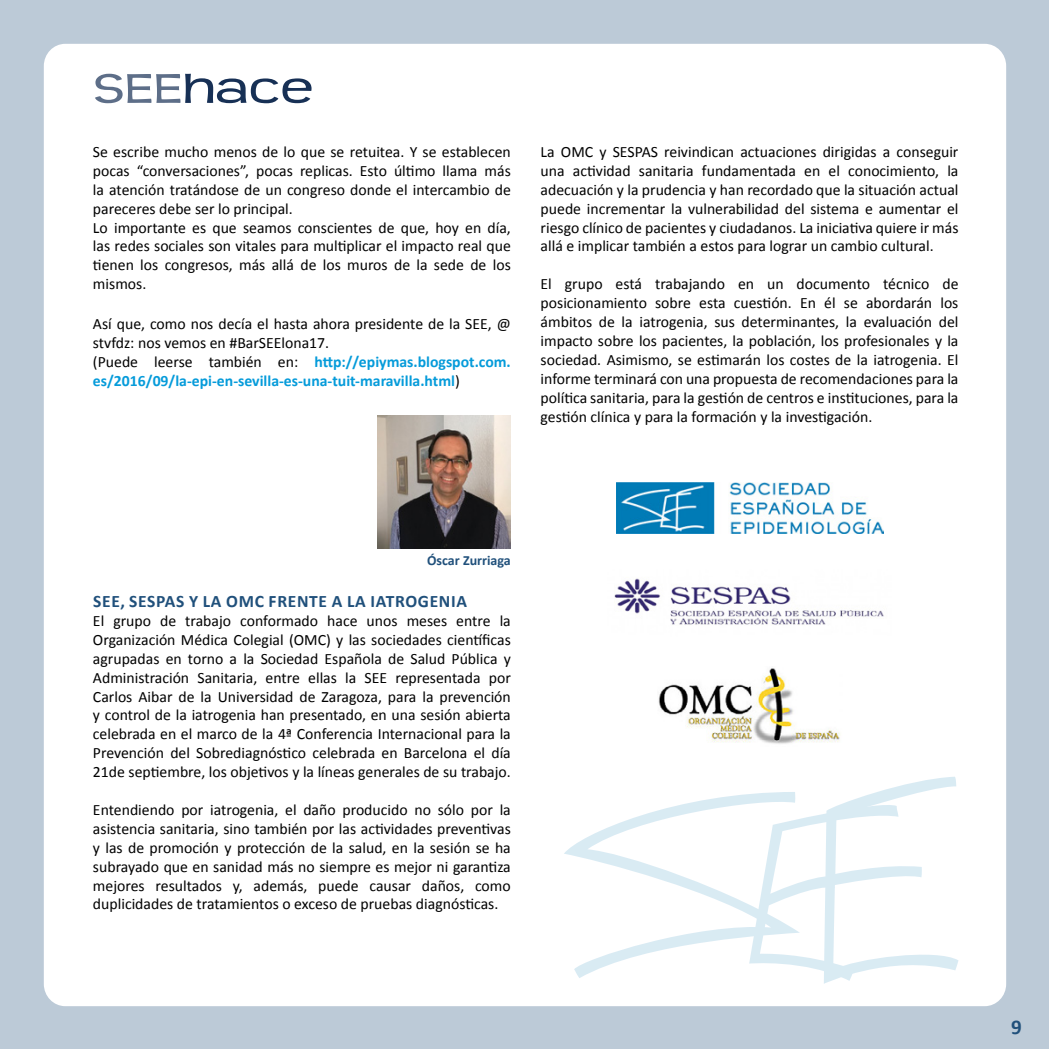
<style>
.page{position:relative;width:1050px;height:1050px;background:#fff}
.page>*{position:absolute;margin:0;border:0;box-sizing:border-box;transform-origin:0 0}
.t1{font:43.75px "Teen";color:#173055;scale:1.29 1}
.t2{font:700 21px "Calibri";color:#20507b}
.t3{font:700 17.5px "Calibri";letter-spacing:.04em;color:#20507b}
.t4{font:15.75px/18.9px "Calibri";color:#000;text-align:justify}
.t5{font:700 14px "Calibri";color:#20507b}
.s1{color:#5d6e88}
.s2{font-weight:700;color:#059bda}
</style>
<div class="page">
<div style="left:1px;top:1px;width:1048px;height:1048px;background:#bccad7"></div>
<div style="left:44px;top:44px;width:962px;height:962px;background:#fff;border-radius:22px"></div>
<img style="left:378px;top:415px;width:133px;height:133px">
<img style="left:616px;top:482px;width:267px;height:52px">
<img style="left:614px;top:578px;width:270px;height:47px">
<img style="left:658px;top:668px;width:182px;height:76px">
<svg style="left:564px;top:777px;width:395px;height:207px"></svg>
<h1 class="t1" style="left:93px;top:62px;width:172px"><span class="s1">SEE</span>hace</h1>
<p class="t4" style="left:93px;top:142px;width:419px;text-align:left">Se escribe mucho menos de lo que se retuitea. Y se establecen pocas “conversaciones”, pocas replicas. Esto último llama más la atención tratándose de un congreso donde el intercambio de pareceres debe ser lo principal.<br>Lo importante es que seamos conscientes de que, hoy en día, las redes sociales son vitales para multiplicar el impacto real que tienen los congresos, más allá de los muros de la sede de los mismos.</p>
<p class="t4" style="left:93px;top:315px;width:419px;text-align:left">Así que, como nos decía el hasta ahora presidente de la SEE, @ stvfdz: nos vemos en #BarSEElona17.<br>(Puede leerse también en: <span class="s2">http://epiymas.blogspot.com. es/2016/09/la-epi-en-sevilla-es-una-tuit-maravilla.html</span>)</p>
<p class="t4" style="left:541px;top:142px;width:419px">La OMC y SESPAS reivindican actuaciones dirigidas a conseguir una actividad sanitaria fundamentada en el conocimiento, la adecuación y la prudencia y han recordado que la situación actual puede incrementar la vulnerabilidad del sistema e aumentar el riesgo clínico de pacientes y ciudadanos. La iniciativa quiere ir más allá e implicar también a estos para lograr un cambio cultural.</p>
<p class="t4" style="left:541px;top:275px;width:419px">El grupo está trabajando en un documento técnico de posicionamiento sobre esta cuestión. En él se abordarán los ámbitos de la iatrogenia, sus determinantes, la evaluación del impacto sobre los pacientes, la población, los profesionales y la sociedad. Asimismo, se estimarán los costes de la iatrogenia. El informe terminará con una propuesta de recomendaciones para la política sanitaria, para la gestión de centros e instituciones, para la gestión clínica y para la formación y la investigación.</p>
<p class="t5" style="left:427px;top:551px;width:85px">Óscar Zurriaga</p>
<p class="t3" style="left:93px;top:590px;width:147px">SEE, SES PAS y la OMC</p>
<p class="t3" style="left:269px;top:590px;width:200px">frente a la iatrogenia</p>
<p class="t4" style="left:93px;top:611px;width:419px">El grupo de trabajo conformado hace unos meses entre la Organización Médica Colegial (OMC) y las sociedades científicas agrupadas en torno a la Sociedad Española de Salud Pública y Administración Sanitaria, entre ellas la SEE representada por Carlos Aibar de la Universidad de Zaragoza, para la prevención y control de la iatrogenia han presentado, en una sesión abierta celebrada en el marco de la 4ª Conferencia Internacional para la Prevención del Sobrediagnóstico celebrada en Barcelona el día 21de septiembre, los objetivos y la líneas generales de su trabajo.</p>
<p class="t4" style="left:93px;top:800px;width:419px">Entendiendo por iatrogenia, el daño producido no sólo por la asistencia sanitaria, sino también por las actividades preventivas y las de promoción y protección de la salud, en la sesión se ha subrayado que en sanidad más no siempre es mejor ni garantiza mejores resultados y, además, puede causar daños, como duplicidades de tratamientos o exceso de pruebas diagnósticas.</p>
<h2 class="t2" style="left:1011px;top:1013px;width:12px">9</h2>
</div>
